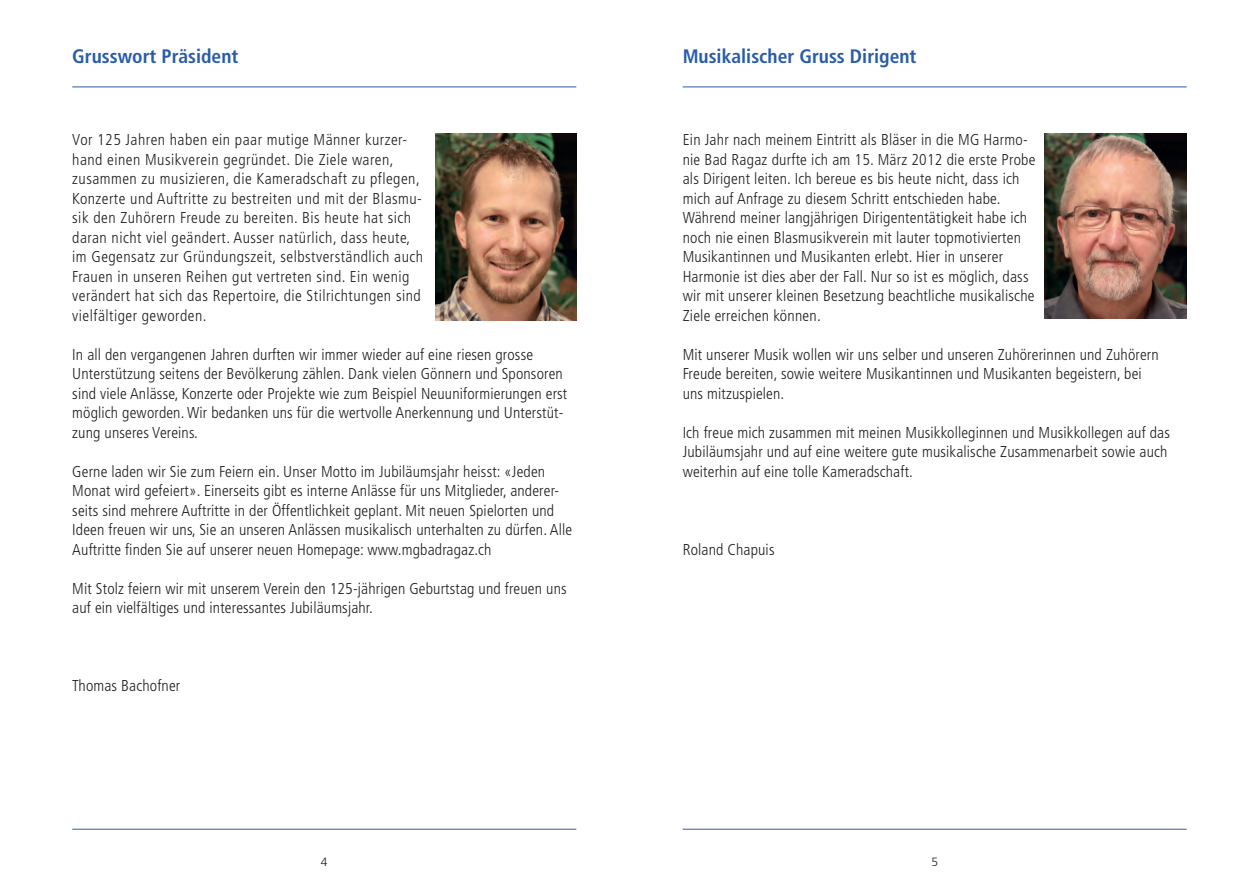
<style>
.page{position:relative;width:1259px;height:893px;background:#fff}
.page>*{position:absolute;margin:0;border:0;box-sizing:border-box;transform-origin:0 0}
.t1{font:700 condensed 19.5px "Frutiger LT Std";color:#285caa}
.t2{font:300 condensed 15.75px/19.5px "Frutiger LT Std";letter-spacing:.01em;color:#231f20}
.t3{font:300 condensed 15.75px/19.5px "Frutiger LT Std";letter-spacing:.03em;color:#231f20}
.t4{font:300 12px "Frutiger LT Std";color:#231f20}
</style>
<div class="page">
<hr style="left:72px;top:829px;width:504px;height:1px;background:#285caa">
<hr style="left:72px;top:87px;width:504px;height:1px;background:#285caa">
<hr style="left:682px;top:87px;width:504px;height:1px;background:#285caa">
<hr style="left:682px;top:829px;width:504px;height:1px;background:#285caa">
<img style="left:436px;top:133px;width:140px;height:188px">
<img style="left:1045px;top:133px;width:141px;height:186px">
<p class="t1" style="left:72px;top:45px;width:167px">Grusswort Präsident</p>
<p class="t3" style="left:72px;top:130px;width:352px">Vor 125 Jahren haben ein paar mutige Männer kurzer&shy;hand einen Musikverein gegründet. Die Ziele waren, zusammen zu musizieren, die Kameradschaft zu pflegen, Konzerte und Auftritte zu bestreiten und mit der Blasmu&shy;sik den Zuhörern Freude zu bereiten. Bis heute hat sich daran nicht viel geändert. Ausser natürlich, dass heute, im Gegensatz zur Gründungszeit, selbstverständlich auch Frauen in unseren Reihen gut vertreten sind. Ein wenig verändert hat sich das Repertoire, die Stilrichtungen sind vielfältiger geworden.</p>
<p class="t2" style="left:72px;top:345px;width:496px">In all den vergangenen Jahren durften wir immer wieder auf eine riesen grosse Unterstützung seitens der Bevölkerung zählen. Dank vielen Gönnern und Sponsoren sind viele Anlässe, Konzerte oder Projekte wie zum Beispiel Neuuniformierungen erst möglich geworden. Wir bedanken uns für die wertvolle Anerkennung und Unterstüt&shy;zung unseres Vereins.</p>
<p class="t2" style="left:72px;top:462px;width:501px">Gerne laden wir Sie zum Feiern ein. Unser Motto im Jubiläumsjahr heisst: «Jeden Monat wird gefeiert». Einerseits gibt es interne Anlässe für uns Mitglieder, anderer&shy;seits sind mehrere Auftritte in der Öffentlichkeit geplant. Mit neuen Spielorten und Ideen freuen wir uns, Sie an unseren Anlässen musikalisch unterhalten zu dürfen. Alle Auftritte finden Sie auf unserer neuen Homepage: www.mgbadragaz.ch</p>
<p class="t2" style="left:72px;top:579px;width:496px">Mit Stolz feiern wir mit unserem Verein den 125-jährigen Geburtstag und freuen uns auf ein vielfältiges und interessantes Jubiläumsjahr.</p>
<p class="t2" style="left:72px;top:676px;width:109px">Thomas Bachofner</p>
<p class="t1" style="left:682px;top:45px;width:235px">Musikalischer Gruss Dirigent</p>
<p class="t2" style="left:682px;top:130px;width:354px">Ein Jahr nach meinem Eintritt als Bläser in die MG Harmo&shy;nie Bad Ragaz durfte ich am 15. März 2012 die erste Probe als Dirigent leiten. Ich bereue es bis heute nicht, dass ich mich auf Anfrage zu diesem Schritt entschieden habe.<br>Während meiner langjährigen Dirigententätigkeit habe ich noch nie einen Blasmusikverein mit lauter topmotivierten Musikantinnen und Musikanten erlebt. Hier in unserer Harmonie ist dies aber der Fall. Nur so ist es möglich, dass wir mit unserer kleinen Besetzung beachtliche musikalische Ziele erreichen können.</p>
<p class="t2" style="left:682px;top:345px;width:477px">Mit unserer Musik wollen wir uns selber und unseren Zuhörerinnen und Zuhörern<br>Freude bereiten, sowie weitere Musikantinnen und Musikanten begeistern, bei uns mitzuspielen.</p>
<p class="t2" style="left:682px;top:423px;width:489px">Ich freue mich zusammen mit meinen Musikkolleginnen und Musikkollegen auf das<br>Jubiläumsjahr und auf eine weitere gute musikalische Zusammenarbeit sowie auch weiterhin auf eine tolle Kameradschaft.</p>
<p class="t2" style="left:682px;top:540px;width:93px">Roland Chapuis</p>
<p class="t4" style="left:321px;top:855px;width:8px">4</p>
<p class="t4" style="left:931px;top:855px;width:8px">5</p>
</div>
